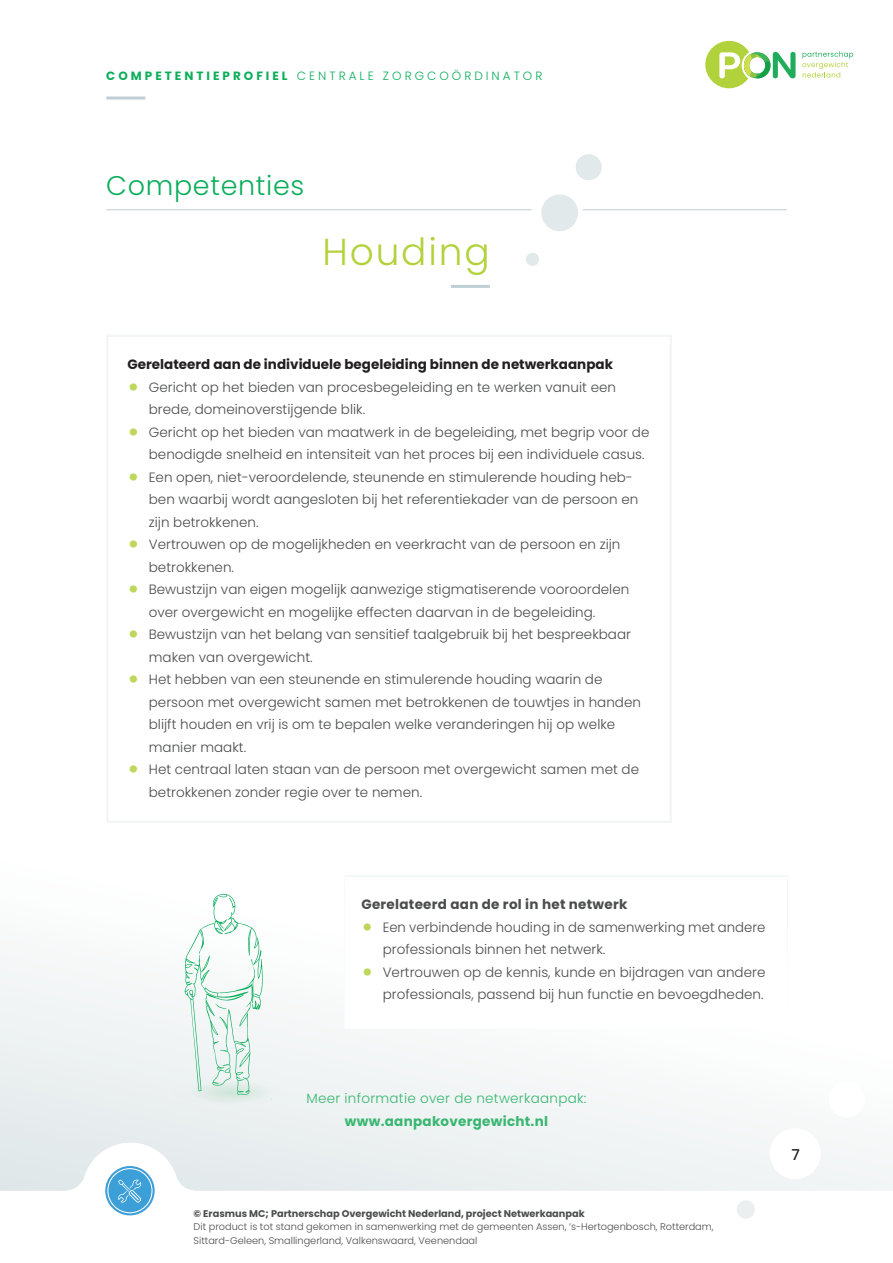
<style>
.page{position:relative;width:893px;height:1263px;background:#fff}
.page>*{position:absolute;margin:0;border:0;box-sizing:border-box;transform-origin:0 0}
.t1{font:300 37.5px "Poppins";letter-spacing:.05em;color:#b2d23a}
.t2{font:300 27px "Poppins";letter-spacing:.025em;color:#0bae5b}
.t3{font:500 15px "Poppins";color:#231f20}
.t4{font:300 13.5px/22.5px "Poppins";color:#4b4c4d}
.t5{font:700 13.5px "Poppins";color:#231f20}
.t6{font:300 13.5px "Poppins";letter-spacing:.02em;color:#38b771}
.t7{font:700 13.5px "Poppins";letter-spacing:.02em;color:#4b4c4d}
.t8{font:700 13.5px "Poppins";letter-spacing:.02em;color:#38b771}
.t9{font:300 12px "Poppins";letter-spacing:.25em;color:#0bae5b}
.t10{font:300 9.75px/13.5px "Poppins";color:#4b4c4d}
.t11{font:700 9.75px "Poppins";color:#4b4c4d}
.s1{font-weight:700}
.s2{font-weight:700;font-size:24px;color:#bcd759}
</style>
<div class="page">
<svg style="left:802px;top:51px;width:51px;height:27px"></svg>
<svg style="left:705px;top:41px;width:90px;height:47px"></svg>
<svg style="left:0;top:893px;width:893px;height:298px;fill:#f3f5f6"></svg>
<svg style="left:736px;top:1079px;width:131px;height:140px"></svg>
<div style="left:108px;top:1169px;width:43px;height:43px;background:#3c9fd8;border-radius:50%"></div>
<div style="left:105px;top:1166px;width:50px;height:49px;border:2px solid #3c9fd8;border-radius:50%"></div>
<svg style="left:118px;top:1179px;width:24px;height:24px"></svg>
<div style="left:774px;top:1132px;width:43px;height:43px;background:#fff;border-radius:50%"></div>
<div style="left:774px;top:1132px;width:43px;height:43px;border:1px solid #fff;border-radius:50%"></div>
<hr style="left:106px;top:97px;width:39px;height:3px;background:#bfd0d4">
<div style="left:344px;top:875px;width:444px;height:153px;background:#fff;border:2px solid #fff"></div>
<div style="left:106px;top:335px;width:566px;height:488px;border:2px solid #f1f5f5"></div>
<hr style="left:451px;top:285px;width:39px;height:3px;background:#bfd0d4">
<svg style="left:525px;top:154px;width:78px;height:112px"></svg>
<hr style="left:583px;top:209px;width:204px;height:1px;background:#becdd2">
<hr style="left:106px;top:209px;width:425px;height:1px;background:#becdd2">
<svg style="left:173px;top:894px;width:115px;height:211px"></svg>
<p class="t9" style="left:106px;top:69px;width:438px"><span class="s1">COMPETENTIEPROFIEL</span> CENTRALE ZORGCOÖRDINATOR</p>
<h2 class="t2" style="left:106px;top:170px;width:200px">Competenties</h2>
<h1 class="t1" style="left:322px;top:230px;width:169px">Houding</h1>
<p class="t5" style="left:128px;top:358px;width:487px">Gerelateerd aan de individuele begeleiding binnen de netwerkaanpak</p>
<p class="t4" style="left:149px;top:376px;width:469px;text-indent:-21px"><span class="s2">•</span> Gericht op het bieden van procesbegeleiding en te werken vanuit een brede, domeinoverstijgende blik.</p>
<p class="t4" style="left:149px;top:421px;width:502px;text-indent:-21px"><span class="s2">•</span> Gericht op het bieden van maatwerk in de begeleiding, met begrip voor de benodigde snelheid en intensiteit van het proces bij een individuele casus.</p>
<p class="t4" style="left:149px;top:466px;width:491px;text-indent:-21px"><span class="s2">•</span> Een open, niet-veroordelende, steunende en stimulerende houding heb&shy;ben waarbij wordt aangesloten bij het referentiekader van de persoon en zijn betrokkenen.</p>
<p class="t4" style="left:149px;top:533px;width:473px;text-indent:-21px"><span class="s2">•</span> Vertrouwen op de mogelijkheden en veerkracht van de persoon en zijn betrokkenen.</p>
<p class="t4" style="left:149px;top:578px;width:482px;text-indent:-21px"><span class="s2">•</span> Bewustzijn van eigen mogelijk aanwezige stigmatiserende vooroordelen over overgewicht en mogelijke effecten daarvan in de begeleiding.</p>
<p class="t4" style="left:149px;top:623px;width:484px;text-indent:-21px"><span class="s2">•</span> Bewustzijn van het belang van sensitief taalgebruik bij het bespreekbaar maken van overgewicht.</p>
<p class="t4" style="left:149px;top:668px;width:494px;text-indent:-21px"><span class="s2">•</span> Het hebben van een steunende en stimulerende houding waarin de persoon met overgewicht samen met betrokkenen de touwtjes in handen blijft houden en vrij is om te bepalen welke veranderingen hij op welke manier maakt.</p>
<p class="t4" style="left:149px;top:758px;width:492px;text-indent:-21px"><span class="s2">•</span> Het centraal laten staan van de persoon met overgewicht samen met de betrokkenen zonder regie over te nemen.</p>
<p class="t7" style="left:361px;top:898px;width:268px">Gerelateerd aan de rol in het netwerk</p>
<p class="t4" style="left:383px;top:916px;width:384px;text-indent:-21px"><span class="s2">•</span> Een verbindende houding in de samenwerking met andere professionals binnen het netwerk.</p>
<p class="t4" style="left:361px;top:961px;width:405px;text-align:right"><span class="s2">•</span> Vertrouwen op de kennis, kunde en bijdragen van andere professionals, passend bij hun functie en bevoegdheden.</p>
<p class="t6" style="left:306px;top:1091px;width:281px">Meer informatie over de netwerkaanpak:</p>
<p class="t8" style="left:345px;top:1115px;width:205px">www.aanpakovergewicht.nl</p>
<p class="t11" style="left:194px;top:1209px;width:393px">© Erasmus MC; Partnerschap Overgewicht Nederland, project Netwerkaanpak</p>
<p class="t10" style="left:194px;top:1220px;width:521px">Dit product is tot stand gekomen in samenwerking met de gemeenten Assen, ‘s-Hertogenbosch, Rotterdam,<br>Sittard-Geleen, Smallingerland, Valkenswaard, Veenendaal</p>
<p class="t3" style="left:791px;top:1148px;width:10px">7</p>
</div>
